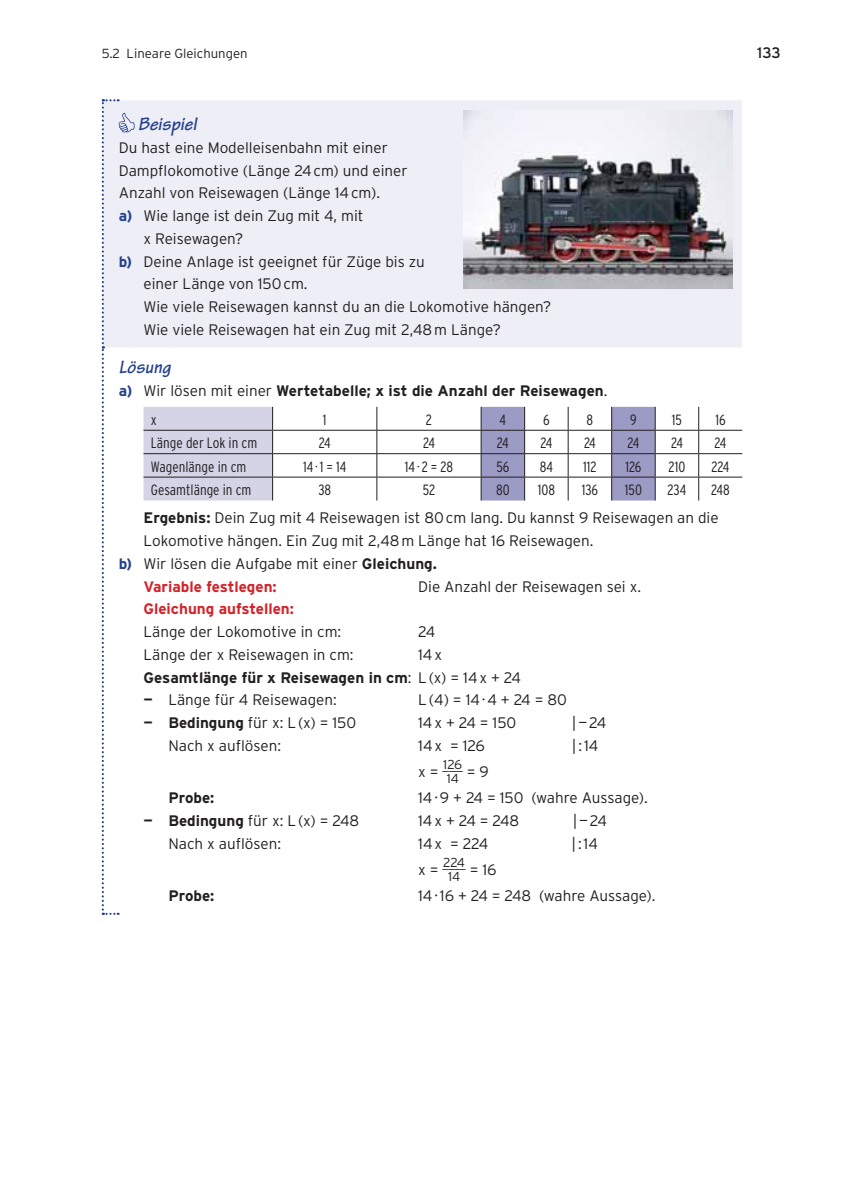
<style>
.page{position:relative;width:844px;height:1191px;background:#fff}
.page>*{position:absolute;margin:0;border:0;box-sizing:border-box;transform-origin:0 0}
.t1{font:italic 700 19.25px "Tekton Pro";letter-spacing:.01em;color:#25408e}
.t2{font:300 15.22px/22.8px "Interstate";color:#231f20}
.t3{font:700 15.22px/22.8px "Interstate";color:#231f20}
.t4{font:700 15.22px "Interstate";color:#d2232a}
.t5{font:15.22px "Interstate";color:#231f20}
.t6{font:300 condensed 14.88px "Interstate";color:#231f20}
.t7{font:300 13.12px "Interstate";color:#231f20}
.t8{font:300 12.95px/14.3px "Interstate";letter-spacing:-.02em;color:#231f20}
.t9{font:300 12.95px "Interstate";letter-spacing:-.02em;color:#231f20;scale:.89 1}
.t10{font:300 12.95px "Interstate";letter-spacing:-.02em;color:#231f20;scale:1.04 1}
.s1{font-weight:700;color:#25408e}
.s2{color:#25408e}
.s3{font-weight:300}
.s4{font-weight:700}
.s5{font-weight:700;color:#d2232a}
.s6{font-size:15.22px}
</style>
<div class="page">
<div style="left:135px;top:100px;width:606px;height:247px;background:#eeeef6"></div>
<svg style="left:102px;top:99px;width:33px;height:816px"></svg>
<hr style="left:272px;top:430px;width:209px;height:1px;background:#231f20">
<hr style="left:655px;top:430px;width:43px;height:1px;background:#231f20">
<hr style="left:698px;top:430px;width:44px;height:1px;background:#231f20">
<hr style="left:272px;top:453px;width:209px;height:1px;background:#231f20">
<hr style="left:655px;top:453px;width:43px;height:1px;background:#231f20">
<hr style="left:698px;top:453px;width:44px;height:1px;background:#231f20">
<hr style="left:272px;top:477px;width:209px;height:1px;background:#231f20">
<svg style="left:376px;top:407px;width:1px;height:93px"></svg>
<hr style="left:655px;top:477px;width:43px;height:1px;background:#231f20">
<svg style="left:480px;top:407px;width:175px;height:93px"></svg>
<hr style="left:698px;top:477px;width:44px;height:1px;background:#231f20">
<svg style="left:698px;top:407px;width:1px;height:93px"></svg>
<svg style="left:143px;top:407px;width:130px;height:93px"></svg>
<img style="left:463px;top:110px;width:269px;height:179px">
<p class="t7" style="left:102px;top:48px;width:147px">5.2 Lineare Gleichungen</p>
<p class="t5" style="left:756px;top:46px;width:25px">133</p>
<p class="t1" style="left:138px;top:116px;width:60px">Beispiel</p>
<p class="t2" style="left:119px;top:137px;width:271px">Du hast eine Modelleisenbahn mit einer</p>
<p class="t2" style="left:119px;top:160px;width:290px">Dampf lokomotive (Länge 24 cm) und einer</p>
<p class="t2" style="left:119px;top:183px;width:263px">Anzahl von Reisewagen (Länge 14 cm).</p>
<p class="t2" style="left:119px;top:206px;width:246px"><span class="s1">a)</span> Wie lange ist dein Zug mit 4, mit</p>
<p class="t2" style="left:143px;top:228px;width:101px">x Reisewagen?</p>
<p class="t2" style="left:119px;top:251px;width:307px"><span class="s1">b)</span> Deine Anlage ist geeignet für Züge bis zu</p>
<p class="t2" style="left:143px;top:274px;width:165px">einer Länge von 150 cm.</p>
<p class="t2" style="left:143px;top:297px;width:409px">Wie viele Reisewagen kannst du an die Lokomotive hängen?</p>
<p class="t2" style="left:143px;top:319px;width:359px">Wie viele Reisewagen hat ein Zug mit 2,48 m Länge?</p>
<p class="t1" style="left:119px;top:359px;width:53px">Lösung</p>
<p class="t3" style="left:119px;top:380px;width:490px"><span class="s2">a)</span> <span class="s3">Wir lösen mit einer</span> Wertetabelle; x ist die Anzahl der Reisewagen<span class="s3">.</span></p>
<p class="t6" style="left:151px;top:414px;width:7px">x</p>
<p class="t6" style="left:323px;top:414px;width:5px">1</p>
<p class="t6" style="left:426px;top:414px;width:8px">2</p>
<p class="t6" style="left:499px;top:414px;width:8px">4</p>
<p class="t6" style="left:543px;top:414px;width:8px">6</p>
<p class="t6" style="left:586px;top:414px;width:8px">8</p>
<p class="t6" style="left:630px;top:414px;width:8px">9</p>
<p class="t6" style="left:671px;top:414px;width:12px">15</p>
<p class="t6" style="left:715px;top:414px;width:12px">16</p>
<p class="t6" style="left:151px;top:437px;width:108px">Länge der Lok in cm</p>
<p class="t6" style="left:319px;top:437px;width:13px">24</p>
<p class="t6" style="left:423px;top:437px;width:13px">24</p>
<p class="t6" style="left:497px;top:437px;width:13px">24</p>
<p class="t6" style="left:540px;top:437px;width:13px">24</p>
<p class="t6" style="left:584px;top:437px;width:13px">24</p>
<p class="t6" style="left:627px;top:437px;width:13px">24</p>
<p class="t6" style="left:670px;top:437px;width:13px">24</p>
<p class="t6" style="left:714px;top:437px;width:13px">24</p>
<p class="t6" style="left:151px;top:461px;width:97px">Wagenlänge in cm</p>
<p class="t6" style="left:303px;top:461px;width:45px">14 · 1 = 14</p>
<p class="t6" style="left:405px;top:461px;width:50px">14 · 2 = 28</p>
<p class="t6" style="left:496px;top:461px;width:15px">56</p>
<p class="t6" style="left:539px;top:461px;width:15px">84</p>
<p class="t6" style="left:583px;top:461px;width:15px">112</p>
<p class="t6" style="left:625px;top:461px;width:18px">126</p>
<p class="t6" style="left:668px;top:461px;width:18px">210</p>
<p class="t6" style="left:711px;top:461px;width:19px">224</p>
<p class="t6" style="left:151px;top:484px;width:102px">Gesamtlänge in cm</p>
<p class="t6" style="left:318px;top:484px;width:14px">38</p>
<p class="t6" style="left:422px;top:484px;width:14px">52</p>
<p class="t6" style="left:496px;top:484px;width:15px">80</p>
<p class="t6" style="left:537px;top:484px;width:19px">108</p>
<p class="t6" style="left:581px;top:484px;width:18px">136</p>
<p class="t6" style="left:624px;top:484px;width:19px">150</p>
<p class="t6" style="left:667px;top:484px;width:20px">234</p>
<p class="t6" style="left:711px;top:484px;width:20px">248</p>
<p class="t2" style="left:143px;top:508px;width:576px"><span class="s4">Ergebnis:</span> Dein Zug mit 4 Reisewagen ist 80 cm lang. Du kannst 9 Reisewagen an die</p>
<p class="t2" style="left:143px;top:530px;width:451px">Lokomotive hängen. Ein Zug mit 2,48 m Länge hat 16 Reisewagen.</p>
<p class="t2" style="left:119px;top:553px;width:319px"><span class="s1">b)</span> Wir lösen die Aufgabe mit einer <span class="s4">Gleichung.</span></p>
<p class="t4" style="left:143px;top:580px;width:135px">Variable festlegen:</p>
<p class="t2" style="left:418px;top:576px;width:224px">Die Anzahl der Reisewagen sei x.</p>
<p class="t2" style="left:143px;top:599px;width:199px"><span class="s5">Gleichung aufstellen:<br></span>Länge der Lokomotive in cm:</p>
<p class="t2" style="left:418px;top:621px;width:19px">24</p>
<p class="t2" style="left:143px;top:644px;width:211px">Länge der x Reisewagen in cm:</p>
<p class="t3" style="left:143px;top:644px;width:379px;text-indent:274px"><span class="s3">14 x<br></span>Gesamtlänge für x Reisewagen in cm<span class="s3">: L (x) = 14 x + 24</span></p>
<p class="t2" style="left:143px;top:690px;width:195px"><span class="s4">—</span> Länge für 4 Reisewagen:</p>
<p class="t2" style="left:418px;top:690px;width:150px">L (4) = 14 · 4 + 24 = 80</p>
<p class="t2" style="left:143px;top:712px;width:214px"><span class="s4">— Bedingung</span> für x: L (x) = 150</p>
<p class="t2" style="left:418px;top:712px;width:100px">14 x + 24 = 150</p>
<p class="t2" style="left:571px;top:712px;width:36px">| — 24</p>
<p class="t2" style="left:168px;top:735px;width:114px">Nach x auflösen:</p>
<p class="t2" style="left:418px;top:735px;width:68px">14 x = 126</p>
<p class="t2" style="left:571px;top:735px;width:28px">| : 14</p>
<p class="t10" style="left:418px;top:761px;width:44px"><span class="s6">x =</span> ___</p>
<p class="t8" style="left:443px;top:758px;width:47px">126<br>14 <sup>=</sup> <sup>9</sup></p>
<p class="t3" style="left:168px;top:788px;width:47px">Probe:</p>
<p class="t2" style="left:418px;top:788px;width:231px">14 · 9 + 24 = 150 (wahre Aussage).</p>
<p class="t2" style="left:143px;top:810px;width:217px"><span class="s4">— Bedingung</span> für x: L (x) = 248</p>
<p class="t2" style="left:418px;top:810px;width:103px">14 x + 24 = 248</p>
<p class="t2" style="left:572px;top:810px;width:36px">| — 24</p>
<p class="t2" style="left:168px;top:833px;width:114px">Nach x auflösen:</p>
<p class="t2" style="left:418px;top:833px;width:71px">14 x = 224</p>
<p class="t2" style="left:571px;top:833px;width:28px">| : 14</p>
<p class="t9" style="left:418px;top:859px;width:55px"><span class="s6">x =</span> ____</p>
<p class="t8" style="left:443px;top:856px;width:23px">224</p>
<p class="t2" style="left:448px;top:859px;width:50px"><sub>14</sub> = 16</p>
<p class="t3" style="left:168px;top:886px;width:47px">Probe:</p>
<p class="t2" style="left:418px;top:886px;width:239px">14 · 16 + 24 = 248 (wahre Aussage).</p>
</div>
